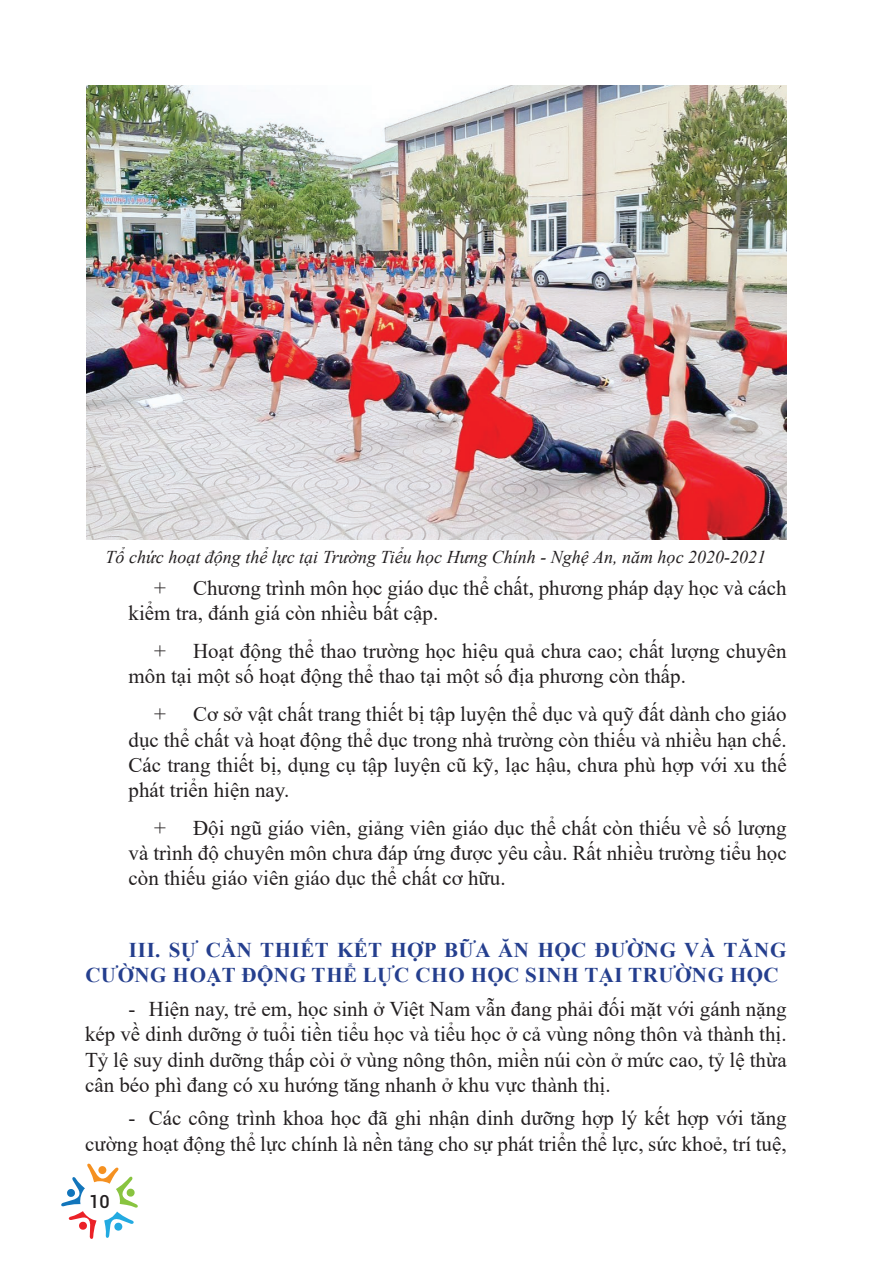
<style>
.page{position:relative;width:893px;height:1263px;background:#fff}
.page>*{position:absolute;margin:0;border:0;box-sizing:border-box;transform-origin:0 0}
.t1{font:21px/25.2px "Times New Roman";color:#231f20;text-align:justify}
.t2{font:700 21px/25.5px "Times New Roman";letter-spacing:.02em;color:#253f8e}
.t3{font:italic 18px "Times New Roman";color:#231f20}
.t4{font:500 18px "Roboto";color:#231f20}
</style>
<div class="page">
<svg style="left:61px;top:1163px;width:77px;height:76px"></svg>
<img style="left:87px;top:85px;width:700px;height:454px">
<p class="t3" style="left:106px;top:545px;width:662px">Tổ chức hoạt động thể lực tại Trường Tiểu học Hưng Chính - Nghệ An, năm học 2020-2021</p>
<p class="t1" style="left:129px;top:575px;width:660px;text-indent:64px">Chương trình môn học giáo dục thể chất, phương pháp dạy học và cách kiểm tra, đánh giá còn nhiều bất cập.</p>
<p class="t1" style="left:154px;top:638px;width:13px">+</p>
<p class="t1" style="left:154px;top:575px;width:13px">+</p>
<p class="t1" style="left:129px;top:638px;width:660px;text-indent:64px">Hoạt động thể thao trường học hiệu quả chưa cao; chất lượng chuyên môn tại một số hoạt động thể thao tại một số địa phương còn thấp.</p>
<p class="t1" style="left:154px;top:701px;width:13px">+</p>
<p class="t1" style="left:129px;top:701px;width:660px;text-indent:64px">Cơ sở vật chất trang thiết bị tập luyện thể dục và quỹ đất dành cho giáo dục thể chất và hoạt động thể dục trong nhà trường còn thiếu và nhiều hạn chế.<br>Các trang thiết bị, dụng cụ tập luyện cũ kỹ, lạc hậu, chưa phù hợp với xu thế phát triển hiện nay.</p>
<p class="t1" style="left:154px;top:814px;width:13px">+</p>
<p class="t1" style="left:129px;top:814px;width:660px;text-indent:64px">Đội ngũ giáo viên, giảng viên giáo dục thể chất còn thiếu về số lượng và trình độ chuyên môn chưa đáp ứng được yêu cầu. Rất nhiều trường tiểu học còn thiếu giáo viên giáo dục thể chất cơ hữu.</p>
<p class="t2" style="left:85px;top:936px;width:702px;text-indent:43px">III. SỰ CẦN THIẾT KẾT HỢP BỮA ĂN HỌC ĐƯỜNG VÀ TĂNG<br>CƯỜNG HOẠT ĐỘNG THỂ LỰC CHO HỌC SINH TẠI TRƯỜNG HỌC</p>
<p class="t1" style="left:85px;top:996px;width:703px;text-indent:43px">- Hiện nay, trẻ em, học sinh ở Việt Nam vẫn đang phải đối mặt với gánh nặng kép về dinh dưỡng ở tuổi tiền tiểu học và tiểu học ở cả vùng nông thôn và thành thị.<br>Tỷ lệ suy dinh dưỡng thấp còi ở vùng nông thôn, miền núi còn ở mức cao, tỷ lệ thừa cân béo phì đang có xu hướng tăng nhanh ở khu vực thành thị.</p>
<p class="t1" style="left:85px;top:1105px;width:703px;text-align:right">- Các công trình khoa học đã ghi nhận dinh dưỡng hợp lý kết hợp với tăng cường hoạt động thể lực chính là nền tảng cho sự phát triển thể lực, sức khoẻ, trí tuệ,</p>
<p class="t4" style="left:89px;top:1188px;width:22px">10</p>
</div>
